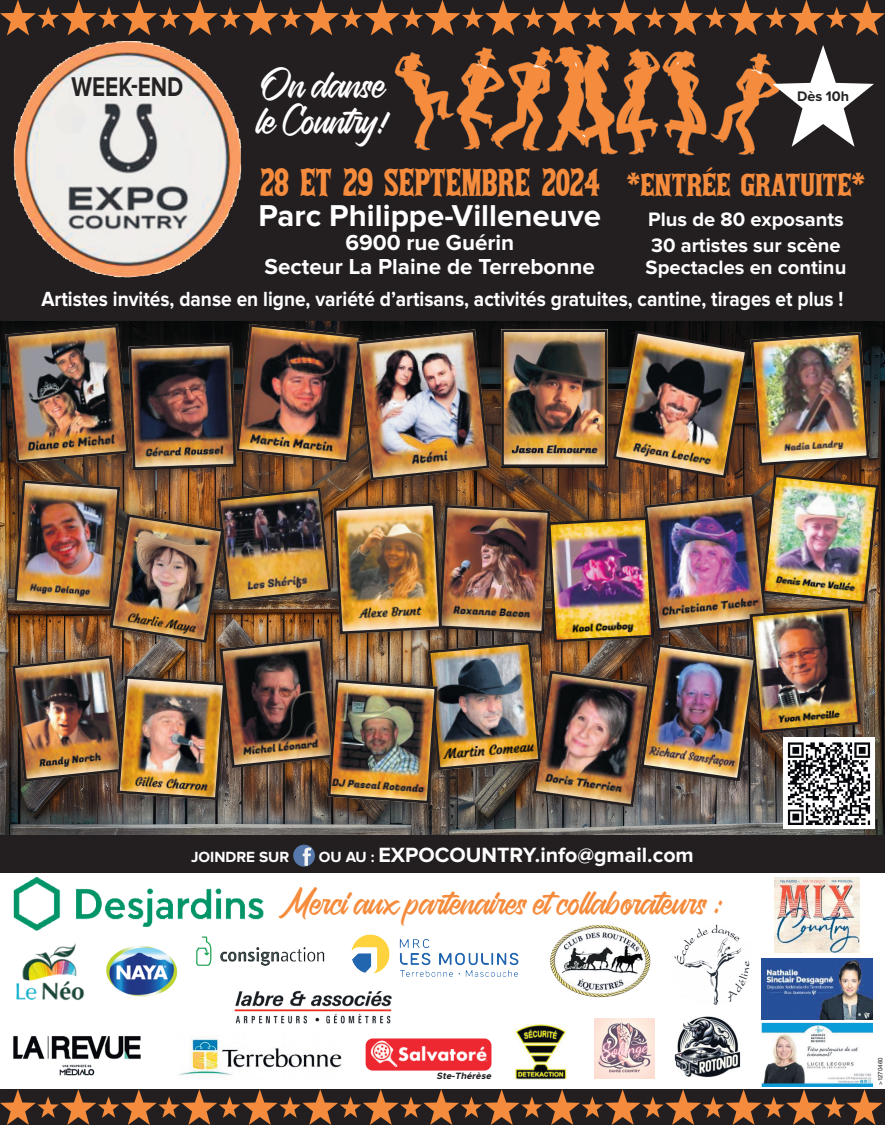
<style>
.page{position:relative;width:885px;height:1125px;background:#fff}
.page>*{position:absolute;margin:0;border:0;box-sizing:border-box;transform-origin:0 0}
.t1{font:35px "aka Posse";color:#f58b3c;scale:.9 1}
.t2{font:700 31.25px "Proxima Nova";color:#fff}
.t3{font:30.38px/36.4px "Rebellion Knight Personal Use O";color:#fff}
.t4{font:28.88px "aka Posse";color:#f58b3c}
.t5{font:700 28.12px "Proxima Nova";color:#252224;scale:.8 1}
.t6{font:27.12px "Rebellion Knight Personal Use O";color:#f58b3c}
.t7{font:700 22.5px/23.8px "Proxima Nova";color:#fff;text-align:center}
.t8{font:700 21.38px "Proxima Nova";color:#fff}
.t9{font:700 21.25px "Proxima Nova";color:#fff;scale:.9 1}
.t10{font:700 20.12px/26px "Proxima Nova";color:#fff}
.t11{font:700 15.25px "Proxima Nova";color:#fff}
.t12{font:700 14.38px "Proxima Nova";color:#252224}
.t13{font:italic 700 9.25px "Metropolis";color:#231f20}
.t14{font:6.25px "Helvetica LT Std";color:#231f20}
.s1{font-size:15.25px}
</style>
<div class="page">
<img style="left:13px;top:877px;width:251px;height:54px">
<img style="left:196px;top:936px;width:129px;height:30px">
<img style="left:178px;top:1038px;width:164px;height:37px">
<img style="left:106px;top:946px;width:72px;height:51px">
<img style="left:13px;top:1036px;width:128px;height:40px">
<img style="left:16px;top:943px;width:69px;height:57px">
<img style="left:351px;top:934px;width:168px;height:43px">
<img style="left:234px;top:990px;width:158px;height:34px">
<img style="left:674px;top:924px;width:76px;height:80px">
<img style="left:674px;top:1016px;width:67px;height:62px">
<img style="left:515px;top:1024px;width:52px;height:56px">
<img style="left:775px;top:877px;width:84px;height:75px">
<img style="left:761px;top:958px;width:112px;height:62px">
<img style="left:761px;top:1023px;width:112px;height:64px">
<div style="left:366px;top:1038px;width:125px;height:33px;background:#ee2831;border-radius:7px"></div>
<img style="left:369px;top:1038px;width:120px;height:32px">
<img style="left:550px;top:924px;width:101px;height:74px">
<img style="left:594px;top:1019px;width:60px;height:60px">
<img style="left:0;top:321px;width:885px;height:514px">
<div style="left:0;top:835px;width:885px;height:38px;background:#231f20"></div>
<div style="left:293px;top:845px;width:22px;height:22px;background:#5678aa;border-radius:50%"></div>
<svg style="left:303px;top:848px;width:8px;height:18px"></svg>
<div style="left:0;top:0;width:885px;height:321px;background:#231f20"></div>
<img style="left:394px;top:44px;width:378px;height:112px">
<svg style="left:0;top:0;width:885px;height:35px"></svg>
<svg style="left:0;top:1089px;width:882px;height:36px;background:#5d3c27"></svg>
<img style="left:13px;top:41px;width:229px;height:237px">
<svg style="left:772px;top:45px;width:102px;height:102px"></svg>
<div style="left:0;top:312px;width:142px;height:164px;background:#231f20;opacity:.75"></div>
<div style="left:223px;top:311px;width:151px;height:165px;background:#231f20"></div>
<div style="left:343px;top:316px;width:161px;height:179px;background:#231f20;opacity:.75"></div>
<div style="left:487px;top:315px;width:135px;height:166px;background:#231f20;opacity:.75"></div>
<div style="left:738px;top:319px;width:145px;height:160px;background:#231f20;opacity:.75"></div>
<div style="left:521px;top:658px;width:141px;height:161px;background:#231f20;opacity:.75"></div>
<div style="left:1px;top:644px;width:134px;height:149px;background:#231f20;opacity:.75"></div>
<div style="left:316px;top:668px;width:133px;height:147px;background:#231f20;opacity:.75"></div>
<div style="left:105px;top:664px;width:133px;height:148px;background:#231f20;opacity:.75"></div>
<img style="left:4px;top:323px;width:876px;height:486px">
<img style="left:783px;top:737px;width:92px;height:92px">
<h3 class="t5" style="left:72px;top:74px;width:141px">WEEK-END</h3>
<h3 class="t3" style="left:256px;top:67px;width:135px">On danse le Country!</h3>
<p class="t12" style="left:797px;top:89px;width:53px">Dès 10h</p>
<h3 class="t4" style="left:627px;top:167px;width:240px">*ENTRÉE GRATUITE*</h3>
<p class="t10" style="left:648px;top:207px;width:197px">Plus de 80 exposants<br>30 artistes sur scène</p>
<p class="t10" style="left:646px;top:255px;width:202px">Spectacles en continu</p>
<h1 class="t1" style="left:260px;top:160px;width:379px">28 ET 29 SEPTEMBRE 2024</h1>
<h2 class="t2" style="left:259px;top:202px;width:344px">Parc Philippe-Villeneuve</h2>
<p class="t7" style="left:265px;top:232px;width:332px">6900 rue Guérin<br>Secteur La Plaine de Terrebonne</p>
<p class="t9" style="left:41px;top:289px;width:893px">Artistes invités, danse en ligne, variété d’artisans, activités gratuites, cantine, tirages et plus !</p>
<p class="t11" style="left:191px;top:850px;width:100px">JOINDRE SUR</p>
<p class="t8" style="left:319px;top:845px;width:376px"><span class="s1">OU AU :</span> EXPOCOUNTRY.info@gmail.com</p>
<p class="t6" style="left:279px;top:880px;width:445px">Merci aux partenaires et collaborateurs :</p>
<p class="t13" style="left:437px;top:1070px;width:58px">Ste-Thérèse</p>
<p class="t14" style="left:877px;top:1085px;width:29px;rotate:-90deg">&gt;1270460</p>
</div>
